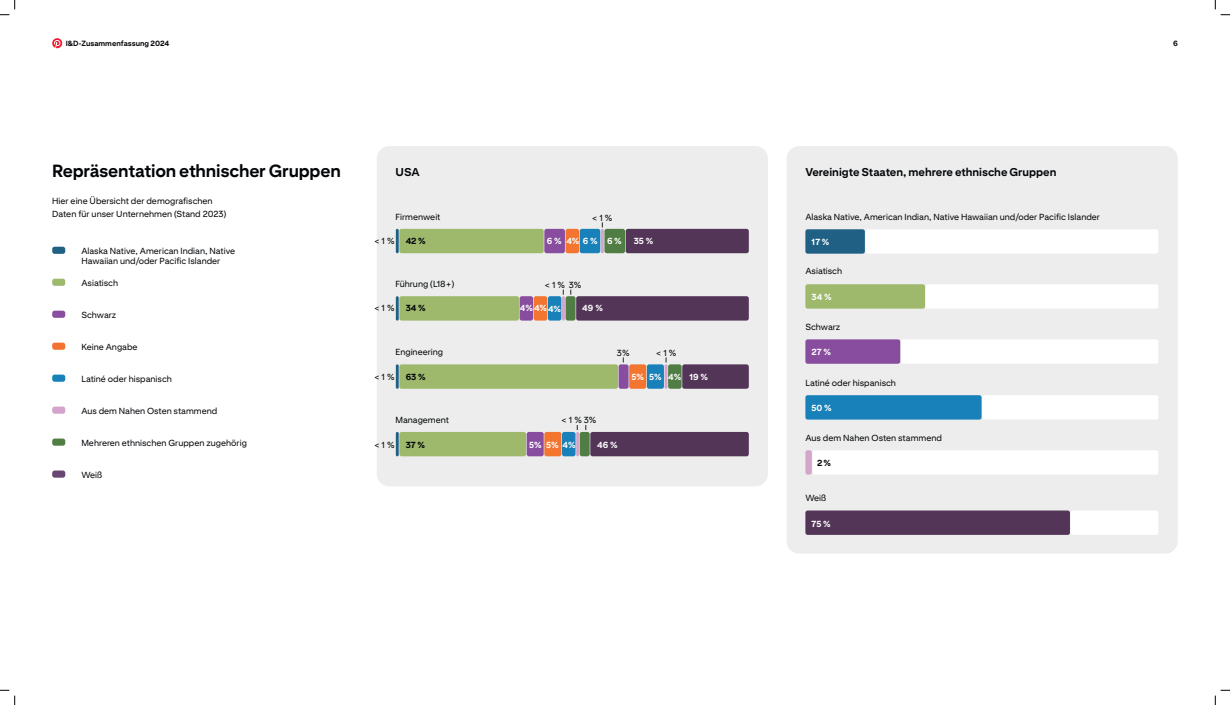
<style>
.page{position:relative;width:1230px;height:705px;background:#fff}
.page>*{position:absolute;margin:0;border:0;box-sizing:border-box;transform-origin:0 0}
.t1{font:700 17.5px "Pin Sans";letter-spacing:-.01em;color:#020407}
.t2{font:700 11.25px "Pin Sans";color:#020407}
.t3{font:8.75px/12.5px "Pin Sans";color:#020407}
.t4{font:700 8.75px "Pin Sans";color:#fff}
.t5{font:700 8.75px "Pin Sans";letter-spacing:-.005em;color:#020407}
.t6{font:700 7.5px "Pin Sans";color:#020407}
</style>
<div class="page">
<svg style="left:52px;top:38px;width:10px;height:10px"></svg>
<div style="left:52px;top:438px;width:13px;height:7px;background:#507e43;border-radius:2px"></div>
<div style="left:52px;top:278px;width:13px;height:8px;background:#9eb96c;border-radius:2px"></div>
<div style="left:52px;top:470px;width:13px;height:7px;background:#6a4673;border-radius:2px"></div>
<div style="left:52px;top:406px;width:13px;height:7px;background:#d3a5cb;border-radius:2px"></div>
<div style="left:52px;top:374px;width:13px;height:7px;background:#1881ba;border-radius:2px"></div>
<div style="left:52px;top:310px;width:13px;height:8px;background:#894e9f;border-radius:2px"></div>
<div style="left:52px;top:342px;width:13px;height:7px;background:#f37431;border-radius:2px"></div>
<div style="left:52px;top:246px;width:13px;height:8px;background:#216183;border-radius:2px"></div>
<div style="left:377px;top:146px;width:391px;height:340px;background:#ecedec;border-radius:12px"></div>
<div style="left:625px;top:229px;width:123px;height:24px;background:#533558;border-radius:2px"></div>
<div style="left:604px;top:229px;width:21px;height:24px;background:#4f7d43;border-radius:2px"></div>
<hr style="left:601px;top:229px;width:3px;height:24px;background:#d4a5cb">
<div style="left:579px;top:229px;width:21px;height:24px;background:#1881b9;border-radius:2px"></div>
<div style="left:565px;top:229px;width:14px;height:24px;background:#f37530;border-radius:2px"></div>
<div style="left:544px;top:229px;width:21px;height:24px;background:#884d9e;border-radius:2px"></div>
<div style="left:399px;top:229px;width:144px;height:24px;background:#9eb86c;border-radius:2px"></div>
<hr style="left:396px;top:229px;width:3px;height:24px;background:#1f6084">
<div style="left:576px;top:296px;width:172px;height:24px;background:#533558;border-radius:2px"></div>
<div style="left:565px;top:296px;width:10px;height:24px;background:#4f7d43;border-radius:2px"></div>
<hr style="left:562px;top:296px;width:3px;height:24px;background:#d4a5cb">
<div style="left:548px;top:296px;width:13px;height:24px;background:#1881b9;border-radius:2px"></div>
<div style="left:533px;top:296px;width:14px;height:24px;background:#f37530;border-radius:2px"></div>
<div style="left:519px;top:296px;width:14px;height:24px;background:#884d9e;border-radius:2px"></div>
<div style="left:399px;top:296px;width:120px;height:24px;background:#9eb86c;border-radius:2px"></div>
<hr style="left:396px;top:296px;width:3px;height:24px;background:#1f6084">
<div style="left:682px;top:364px;width:66px;height:24px;background:#533558;border-radius:2px"></div>
<div style="left:668px;top:364px;width:13px;height:24px;background:#4f7d43;border-radius:2px"></div>
<hr style="left:664px;top:364px;width:3px;height:24px;background:#d4a5cb">
<div style="left:647px;top:364px;width:17px;height:24px;background:#1881b9;border-radius:2px"></div>
<div style="left:629px;top:364px;width:17px;height:24px;background:#f37530;border-radius:2px"></div>
<div style="left:618px;top:364px;width:10px;height:24px;background:#884d9e;border-radius:2px"></div>
<div style="left:399px;top:364px;width:219px;height:24px;background:#9eb86c;border-radius:2px"></div>
<hr style="left:396px;top:364px;width:3px;height:24px;background:#1f6084">
<div style="left:590px;top:432px;width:158px;height:24px;background:#533558;border-radius:2px"></div>
<div style="left:579px;top:432px;width:10px;height:24px;background:#4f7d43;border-radius:2px"></div>
<hr style="left:576px;top:432px;width:3px;height:24px;background:#d4a5cb">
<div style="left:562px;top:432px;width:13px;height:24px;background:#1881b9;border-radius:2px"></div>
<div style="left:544px;top:432px;width:17px;height:24px;background:#f37530;border-radius:2px"></div>
<div style="left:526px;top:432px;width:17px;height:24px;background:#884d9e;border-radius:2px"></div>
<div style="left:399px;top:432px;width:127px;height:24px;background:#9eb86c;border-radius:2px"></div>
<hr style="left:396px;top:432px;width:3px;height:24px;background:#1f6084">
<div style="left:786px;top:146px;width:391px;height:407px;background:#ecedec;border-radius:12px"></div>
<div style="left:982px;top:395px;width:176px;height:24px;background:#fff;border-radius:2px"></div>
<div style="left:805px;top:395px;width:176px;height:24px;background:#1881b9;border-radius:2px"></div>
<div style="left:900px;top:339px;width:258px;height:24px;background:#fff;border-radius:2px"></div>
<div style="left:805px;top:339px;width:95px;height:24px;background:#884d9e;border-radius:2px"></div>
<div style="left:925px;top:284px;width:233px;height:24px;background:#fff;border-radius:2px"></div>
<div style="left:805px;top:284px;width:120px;height:24px;background:#9eb86c;border-radius:2px"></div>
<div style="left:865px;top:229px;width:293px;height:24px;background:#fff;border-radius:2px"></div>
<div style="left:805px;top:229px;width:59px;height:24px;background:#1f6084;border-radius:2px"></div>
<div style="left:1070px;top:510px;width:88px;height:24px;background:#fff;border-radius:2px"></div>
<div style="left:805px;top:510px;width:264px;height:24px;background:#533558;border-radius:2px"></div>
<div style="left:812px;top:450px;width:346px;height:24px;background:#fff;border-radius:2px"></div>
<div style="left:805px;top:450px;width:6px;height:24px;background:#d4a5cb;border-radius:2px"></div>
<svg style="left:0;top:0;width:16px;height:16px"></svg>
<svg style="left:0;top:689px;width:16px;height:15px"></svg>
<svg style="left:1214px;top:0;width:15px;height:16px"></svg>
<svg style="left:1214px;top:689px;width:15px;height:15px"></svg>
<p class="t6" style="left:66px;top:37px;width:105px">I&amp;D-Zusammenfassung 2024</p>
<p class="t6" style="left:1172px;top:37px;width:6px">6</p>
<h1 class="t1" style="left:52px;top:157px;width:290px">Repräsentation ethnischer Gruppen</h1>
<p class="t3" style="left:52px;top:194px;width:176px">Hier eine Übersicht der demografischen<br>Daten für unser Unternehmen (Stand 2023)</p>
<p class="t3" style="left:81px;top:245px;width:155px;line-height:10px">Alaska Native, American Indian, Native<br>Hawaiian und/oder Pacific Islander</p>
<p class="t3" style="left:81px;top:275px;width:38px">Asiatisch</p>
<p class="t3" style="left:81px;top:307px;width:36px">Schwarz</p>
<p class="t3" style="left:81px;top:340px;width:58px">Keine Angabe</p>
<p class="t3" style="left:81px;top:371px;width:92px">Latiné oder hispanisch</p>
<p class="t3" style="left:81px;top:403px;width:137px">Aus dem Nahen Osten stammend</p>
<p class="t3" style="left:81px;top:435px;width:167px">Mehreren ethnischen Gruppen zugehörig</p>
<p class="t3" style="left:81px;top:467px;width:22px">Weiß</p>
<p class="t2" style="left:395px;top:163px;width:26px">USA</p>
<p class="t3" style="left:395px;top:209px;width:46px">Firmenweit</p>
<p class="t3" style="left:592px;top:210px;width:22px">&lt; 1 %</p>
<p class="t3" style="left:374px;top:234px;width:22px">&lt; 1 %</p>
<p class="t5" style="left:405px;top:234px;width:22px">42 %</p>
<p class="t4" style="left:547px;top:234px;width:76px">6 %4 %6 % 6 %</p>
<p class="t4" style="left:633px;top:234px;width:21px">35 %</p>
<p class="t3" style="left:395px;top:277px;width:60px">Führung (L18+)</p>
<p class="t3" style="left:544px;top:278px;width:39px">&lt; 1 % 3 %</p>
<p class="t3" style="left:374px;top:301px;width:22px">&lt; 1 %</p>
<p class="t5" style="left:405px;top:301px;width:21px">34 %</p>
<p class="t4" style="left:520px;top:301px;width:43px">4 %4 %4 %</p>
<p class="t4" style="left:582px;top:301px;width:22px">49 %</p>
<p class="t3" style="left:395px;top:344px;width:49px">Engineering</p>
<p class="t3" style="left:617px;top:345px;width:14px">3 %</p>
<p class="t3" style="left:655px;top:345px;width:22px">&lt; 1 %</p>
<p class="t3" style="left:374px;top:370px;width:22px">&lt; 1 %</p>
<p class="t5" style="left:405px;top:370px;width:21px">63 %</p>
<p class="t4" style="left:631px;top:370px;width:14px">5 %</p>
<p class="t4" style="left:649px;top:370px;width:14px">5 %</p>
<p class="t4" style="left:668px;top:370px;width:15px">4 %</p>
<p class="t4" style="left:689px;top:370px;width:20px">19 %</p>
<p class="t3" style="left:395px;top:412px;width:55px">Management</p>
<p class="t3" style="left:561px;top:413px;width:37px">&lt; 1 %3 %</p>
<p class="t3" style="left:374px;top:437px;width:22px">&lt; 1 %</p>
<p class="t5" style="left:405px;top:437px;width:21px">37 %</p>
<p class="t4" style="left:529px;top:437px;width:14px">5 %</p>
<p class="t4" style="left:546px;top:437px;width:31px">5 % 4 %</p>
<p class="t4" style="left:597px;top:437px;width:22px">46 %</p>
<p class="t2" style="left:805px;top:163px;width:252px">Vereinigte Staaten, mehrere ethnische Gruppen</p>
<p class="t3" style="left:805px;top:209px;width:296px">Alaska Native, American Indian, Native Hawaiian und/oder Pacific Islander</p>
<p class="t4" style="left:811px;top:235px;width:19px">17 %</p>
<p class="t3" style="left:805px;top:264px;width:38px">Asiatisch</p>
<p class="t4" style="left:811px;top:290px;width:21px">34 %</p>
<p class="t3" style="left:805px;top:319px;width:36px">Schwarz</p>
<p class="t4" style="left:811px;top:345px;width:21px">27 %</p>
<p class="t3" style="left:805px;top:375px;width:92px">Latiné oder hispanisch</p>
<p class="t4" style="left:811px;top:400px;width:22px">50 %</p>
<p class="t3" style="left:805px;top:430px;width:138px">Aus dem Nahen Osten stammend</p>
<p class="t5" style="left:817px;top:455px;width:15px">2 %</p>
<p class="t3" style="left:805px;top:490px;width:22px">Weiß</p>
<p class="t4" style="left:811px;top:516px;width:20px">75 %</p>
</div>
